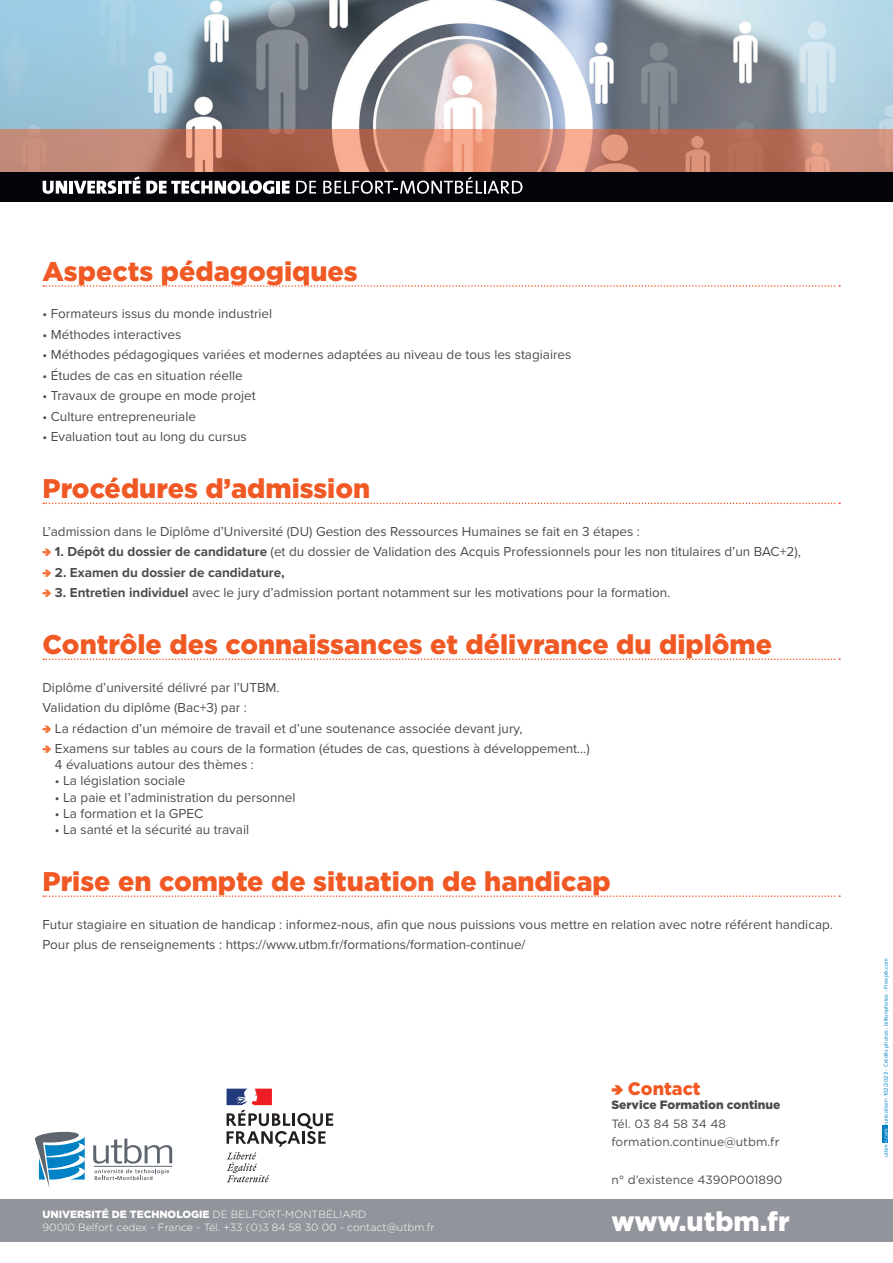
<style>
.page{position:relative;width:893px;height:1263px;background:#fff}
.page>*{position:absolute;margin:0;border:0;box-sizing:border-box;transform-origin:0 0}
.t1{font:900 27px "Gotham";color:#f15924}
.t2{font:900 27px "Gotham";color:#fff}
.t3{font:900 18px "Gotham";color:#f15924}
.t4{font:13.5px/20.4px "Proxima Nova";color:#4b4c4d}
.t5{font:700 13.5px "Proxima Nova";color:#4b4c4d}
.t6{font:12px/18.6px "Gotham";color:#4b4c4d}
.t7{font:900 12px "Gotham";color:#4b4c4d}
.t8{font:300 10.5px/12.6px "Gotham";color:#fff}
.t9{font:5.7px "Proxima Nova";color:#0082c5}
.s1{font-weight:700}
.s2{font-weight:900}
.s3{color:#fff}
</style>
<div class="page">
<img style="left:0;top:0;width:893px;height:130px">
<div style="left:0;top:1199px;width:893px;height:43px;background:#92949b"></div>
<div style="left:883px;top:1125px;width:5px;height:17px;background:#0082c5"></div>
<svg style="left:43px;top:285px;width:797px;height:2px"></svg>
<svg style="left:43px;top:502px;width:797px;height:2px"></svg>
<svg style="left:43px;top:658px;width:797px;height:2px"></svg>
<svg style="left:43px;top:895px;width:797px;height:2px"></svg>
<svg style="left:0;top:130px;width:893px;height:42px;background:#c5806b"></svg>
<svg style="left:93px;top:1138px;width:79px;height:42px"></svg>
<svg style="left:35px;top:1131px;width:50px;height:57px"></svg>
<div style="left:0;top:172px;width:893px;height:30px;background:#03030a"></div>
<svg style="left:43px;top:181px;width:24px;height:13px"></svg>
<hr style="left:69px;top:181px;width:4px;height:13px;background:#fff">
<svg style="left:74px;top:176px;width:66px;height:18px"></svg>
<svg style="left:146px;top:180px;width:128px;height:14px"></svg>
<hr style="left:276px;top:181px;width:4px;height:13px;background:#fff">
<svg style="left:282px;top:181px;width:8px;height:13px"></svg>
<svg style="left:296px;top:181px;width:20px;height:13px"></svg>
<svg style="left:323px;top:177px;width:199px;height:17px"></svg>
<svg style="left:227px;top:1152px;width:42px;height:30px"></svg>
<svg style="left:227px;top:1089px;width:106px;height:57px"></svg>
<h1 class="t1" style="left:43px;top:253px;width:317px">Aspects pédagogiques</h1>
<p class="t4" style="left:43px;top:303px;width:231px">• Formateurs issus du monde industriel</p>
<p class="t4" style="left:43px;top:324px;width:140px">• Méthodes interactives</p>
<p class="t4" style="left:43px;top:344px;width:530px">• Méthodes pédagogiques variées et modernes adaptées au niveau de tous les stagiaires</p>
<p class="t4" style="left:43px;top:364px;width:202px">• Études de cas en situation réelle</p>
<p class="t4" style="left:43px;top:385px;width:215px">• Travaux de groupe en mode projet</p>
<p class="t4" style="left:43px;top:405px;width:155px">• Culture entrepreneuriale</p>
<p class="t4" style="left:43px;top:426px;width:206px">• Evaluation tout au long du cursus</p>
<h1 class="t1" style="left:43px;top:470px;width:329px">Procédures d’admission</h1>
<p class="t4" style="left:43px;top:520px;width:599px">L’admission dans le Diplôme d’Université (DU) Gestion des Ressources Humaines se fait en 3 étapes :</p>
<p class="t4" style="left:55px;top:541px;width:747px"><span class="s1">1. Dépôt du dossier de candidature</span> (et du dossier de Validation des Acquis Professionnels pour les non titulaires d’un BAC+2),</p>
<p class="t5" style="left:55px;top:562px;width:231px">2. Examen du dossier de candidature,</p>
<p class="t4" style="left:55px;top:582px;width:617px"><span class="s1">3. Entretien individuel</span> avec le jury d’admission portant notamment sur les motivations pour la formation.</p>
<h1 class="t1" style="left:43px;top:626px;width:731px">Contrôle des connaissances et délivrance du diplôme</h1>
<p class="t4" style="left:43px;top:676px;width:239px">Diplôme d’université délivré par l’UTBM.<br>Validation du diplôme (Bac+3) par :</p>
<p class="t4" style="left:55px;top:717px;width:536px">La rédaction d’un mémoire de travail et d’une soutenance associée devant jury,<br>Examens sur tables au cours de la formation (études de cas, questions à développement…)</p>
<p class="t4" style="left:55px;top:754px;width:201px">4 évaluations autour des thèmes :</p>
<p class="t4" style="left:55px;top:770px;width:132px">• La législation sociale</p>
<p class="t4" style="left:55px;top:786px;width:242px">• La paie et l’administration du personnel</p>
<p class="t4" style="left:55px;top:802px;width:150px">• La formation et la GPEC</p>
<p class="t4" style="left:55px;top:819px;width:196px">• La santé et la sécurité au travail</p>
<h1 class="t1" style="left:43px;top:863px;width:570px">Prise en compte de situation de handicap</h1>
<p class="t4" style="left:43px;top:913px;width:792px">Futur stagiaire en situation de handicap : informez-nous, afin que nous puissions vous mettre en relation avec notre référent handicap.<br>Pour plus de renseignements : https://www.utbm.fr/formations/formation-continue/</p>
<p class="t8" style="left:43px;top:1208px;width:394px"><span class="s2">UNIVERSITÉ DE TECHNOLOGIE</span> DE BELFORT-MONTBÉLIARD<br>90010 Belfort cedex - France - Tél. +33 (0)3 84 58 30 00 - contact@utbm.fr</p>
<h2 class="t3" style="left:628px;top:1076px;width:74px">Contact</h2>
<p class="t7" style="left:611px;top:1096px;width:170px">Service Formation continue</p>
<p class="t6" style="left:611px;top:1114px;width:170px">Tél. 03 84 58 34 48 formation.continue@utbm.fr</p>
<p class="t6" style="left:611px;top:1170px;width:173px">n° d’existence 4390P001890</p>
<h1 class="t2" style="left:611px;top:1203px;width:180px">www.utbm.fr</h1>
<p class="t9" style="left:882px;top:1157px;width:201px;rotate:-90deg">utbm <span class="s3">&lt;.com</span>munication&gt; 102/2023 - Crédits photos : billionphotos - Freepik.com</p>
</div>
